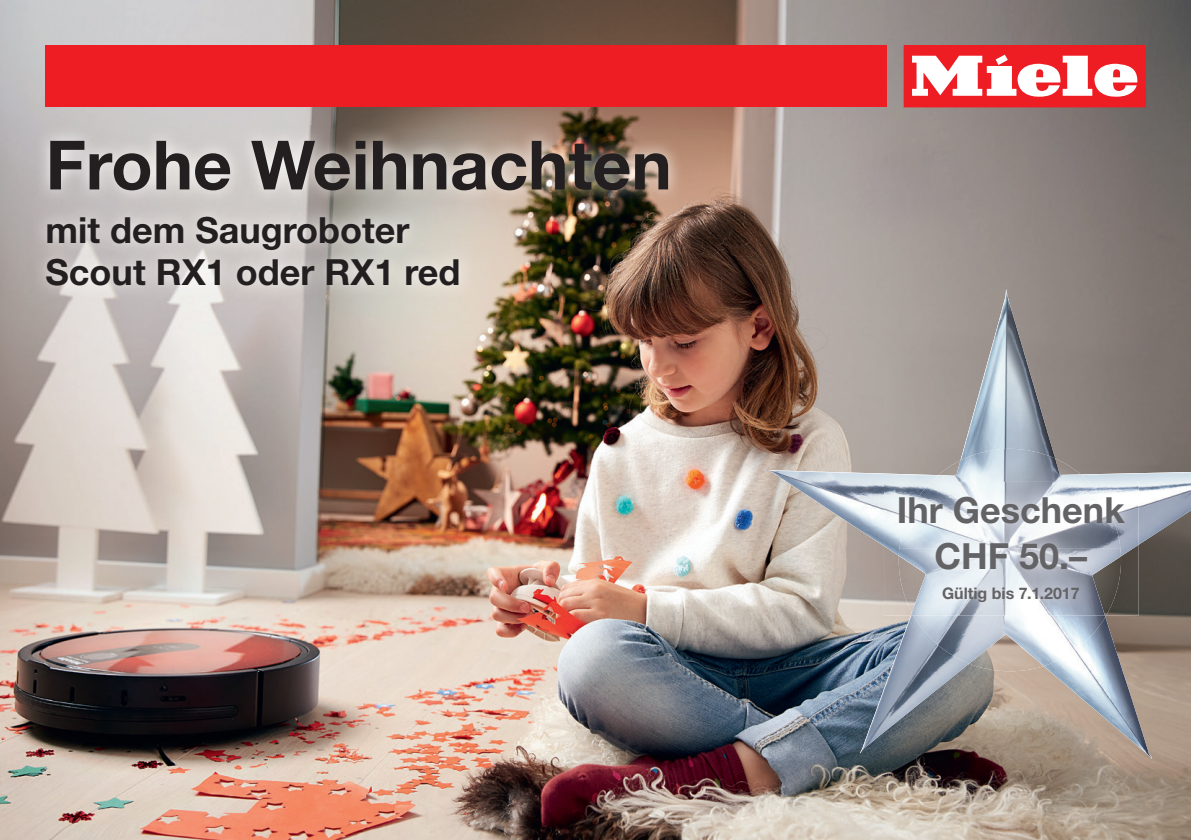
<style>
.page{position:relative;width:1191px;height:840px;background:#fff}
.page>*{position:absolute;margin:0;border:0;box-sizing:border-box;transform-origin:0 0}
.t1{font:700 68px "Helvetica Neue";color:#231f20}
.t2{font:700 36px/42px "Helvetica Neue";color:#231f20}
.t3{font:700 36px/46px "Helvetica Neue";color:#636366;text-align:center}
.t4{font:700 16px "Helvetica Neue";color:#636366}
</style>
<div class="page">
<img style="left:0;top:0;width:1191px;height:839px">
<img style="left:32px;top:125px;width:651px;height:175px">
<div style="left:46px;top:45px;width:841px;height:62px;background:#ee1d23"></div>
<div style="left:904px;top:46px;width:241px;height:61px;background:#ee1d23"></div>
<div style="left:904px;top:45px;width:241px;height:62px;border:1px solid #ee1d23"></div>
<svg style="left:912px;top:55px;width:225px;height:42px"></svg>
<img style="left:765px;top:289px;width:426px;height:469px">
<img style="left:930px;top:448px;width:159px;height:33px">
<img style="left:969px;top:615px;width:137px;height:56px">
<img style="left:913px;top:615px;width:192px;height:50px">
<img style="left:1121px;top:556px;width:17px;height:59px">
<img style="left:1121px;top:481px;width:17px;height:75px">
<img style="left:884px;top:481px;width:14px;height:134px">
<img style="left:898px;top:481px;width:223px;height:134px">
<h1 class="t1" style="left:46px;top:123px;width:627px">Frohe Weihnachten</h1>
<p class="t2" style="left:46px;top:208px;width:416px">mit dem Saugroboter<br>Scout RX1 oder RX1 red</p>
<p class="t3" style="left:897px;top:485px;width:229px">Ihr Geschenk<br>CHF 50.–</p>
<p class="t4" style="left:942px;top:582px;width:139px">Gültig bis 7.1.2017</p>
</div>
